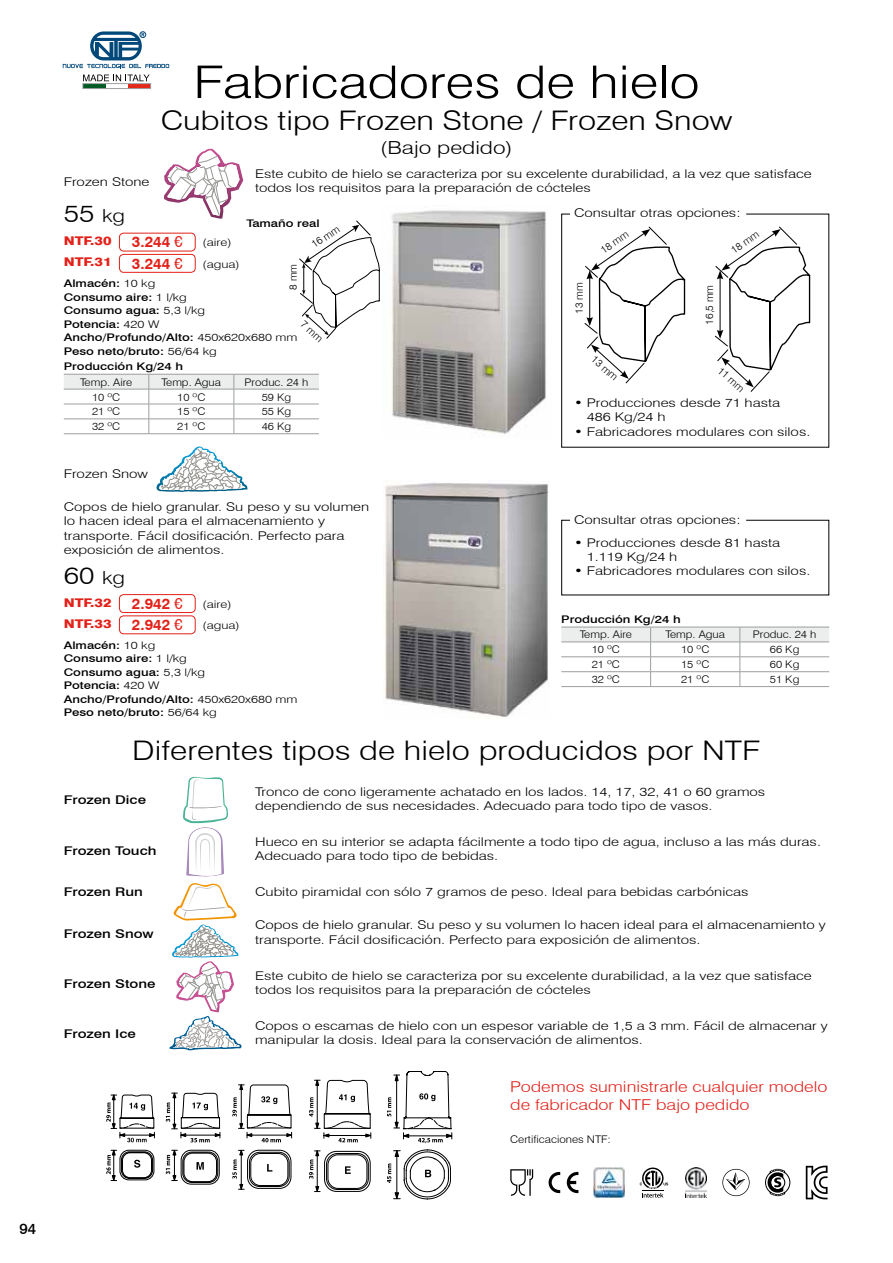
<style>
.page{position:relative;width:893px;height:1263px;background:#fff}
.page>*{position:absolute;margin:0;border:0;box-sizing:border-box;transform-origin:0 0}
.t1{font:300 45px "Swiss 721 BT";color:#000;scale:1.2 1}
.t2{font:300 27px "Swiss 721 BT";color:#000;scale:1.2 1}
.t3{font:300 24px "Swiss 721 BT";color:#000;scale:1.2 1}
.t4{font:300 18px "Swiss 721 BT";color:#000;scale:1.25 1}
.t5{font:300 15px/18px "Swiss 721 BT";color:#e32119;scale:1.2 1}
.t6{font:700 15px "Swiss 721 BT";color:#e32119}
.t7{font:500 15px "Swiss 721 BT";color:#000}
.t8{font:300 12px/14.4px "Swiss 721 BT";color:#000;scale:1.25 1}
.t9{font:500 12px "Swiss 721 BT";color:#000;scale:1.25 1}
.t10{font:800 12px "Swiss 721 BT";color:#e32119;scale:1.2 1}
.t11{font:500 10.5px/13.5px "Swiss 721 BT";color:#000;scale:1.25 1}
.t12{font:300 10.5px "Swiss 721 BT";color:#000;scale:1.1 1}
.t13{font:300 10.5px "Swiss 721 BT";color:#000}
.t14{font:300 10.5px "Swiss 721 BT";color:#000;scale:1.25 1}
.s1{font-size:18px}
.s2{font-weight:400}
.s3{font-weight:300}
</style>
<div class="page">
<svg style="left:561px;top:213px;width:269px;height:235px"></svg>
<svg style="left:561px;top:519px;width:269px;height:77px"></svg>
<div style="left:119px;top:233px;width:77px;height:18px;border:1px solid #e32119;border-radius:4px"></div>
<div style="left:119px;top:594px;width:77px;height:19px;border:1px solid #e32119;border-radius:4px"></div>
<div style="left:119px;top:254px;width:77px;height:19px;border:1px solid #e32119;border-radius:4px"></div>
<div style="left:119px;top:615px;width:77px;height:19px;border:1px solid #e32119;border-radius:4px"></div>
<svg style="left:164px;top:149px;width:79px;height:70px"></svg>
<img style="left:391px;top:210px;width:155px;height:227px">
<img style="left:384px;top:482px;width:165px;height:235px">
<svg style="left:156px;top:447px;width:91px;height:45px"></svg>
<svg style="left:169px;top:776px;width:73px;height:274px"></svg>
<svg style="left:106px;top:1149px;width:186px;height:41px"></svg>
<svg style="left:309px;top:1150px;width:62px;height:42px"></svg>
<svg style="left:387px;top:1149px;width:64px;height:51px"></svg>
<svg style="left:387px;top:1071px;width:66px;height:72px"></svg>
<svg style="left:309px;top:1079px;width:63px;height:63px"></svg>
<svg style="left:106px;top:1084px;width:187px;height:58px"></svg>
<svg style="left:510px;top:1169px;width:23px;height:27px"></svg>
<svg style="left:722px;top:1169px;width:28px;height:27px"></svg>
<svg style="left:806px;top:1165px;width:21px;height:34px"></svg>
<svg style="left:765px;top:1169px;width:25px;height:27px"></svg>
<svg style="left:63px;top:31px;width:106px;height:37px"></svg>
<div style="left:83px;top:84px;width:22px;height:5px;background:#005c24"></div>
<div style="left:128px;top:84px;width:23px;height:5px;background:#e4291b"></div>
<div style="left:83px;top:83px;width:68px;height:6px;border:1px solid #9c9e9f"></div>
<svg style="left:83px;top:75px;width:67px;height:6px"></svg>
<svg style="left:64px;top:374px;width:255px;height:60px"></svg>
<hr style="left:561px;top:686px;width:90px;height:1px;background:#9c9e9f">
<hr style="left:651px;top:686px;width:89px;height:1px;background:#9c9e9f">
<hr style="left:740px;top:686px;width:89px;height:1px;background:#9c9e9f">
<svg style="left:561px;top:627px;width:268px;height:59px"></svg>
<svg style="left:584px;top:227px;width:106px;height:156px"></svg>
<svg style="left:715px;top:227px;width:100px;height:165px"></svg>
<img style="left:594px;top:1167px;width:30px;height:31px">
<img style="left:685px;top:1167px;width:22px;height:31px">
<svg style="left:549px;top:1172px;width:11px;height:21px"></svg>
<svg style="left:567px;top:1172px;width:11px;height:21px"></svg>
<svg style="left:640px;top:1167px;width:28px;height:30px"></svg>
<svg style="left:299px;top:220px;width:81px;height:119px"></svg>
<p class="t1" style="left:193px;top:55px;width:423px">Fabricadores de hielo</p>
<p class="t2" style="left:161px;top:104px;width:478px">Cubitos tipo Frozen Stone / Frozen Snow</p>
<p class="t8" style="left:64px;top:175px;width:70px">Frozen Stone</p>
<p class="t3" style="left:64px;top:199px;width:53px">55 <span class="s1">kg</span></p>
<p class="t10" style="left:64px;top:234px;width:41px">NTF.30</p>
<p class="t6" style="left:132px;top:233px;width:52px">3.244 <span class="s2">€</span></p>
<p class="t14" style="left:203px;top:236px;width:25px">(aire)</p>
<p class="t4" style="left:380px;top:137px;width:107px">(Bajo pedido)</p>
<p class="t8" style="left:255px;top:166px;width:447px">Este cubito de hielo se caracteriza por su excelente durabilidad, a la vez que satisface todos los requisitos para la preparación de cócteles</p>
<p class="t8" style="left:574px;top:206px;width:135px">Consultar otras opciones:</p>
<p class="t11" style="left:246px;top:217px;width:60px">Tamaño real</p>
<p class="t13" style="left:309px;top:240px;width:33px;rotate:-34deg">16 mm</p>
<p class="t13" style="left:598px;top:245px;width:33px;rotate:-35deg">18 mm</p>
<p class="t13" style="left:728px;top:245px;width:33px;rotate:-35deg">18 mm</p>
<p class="t6" style="left:132px;top:254px;width:52px">3.244 <span class="s2">€</span></p>
<p class="t10" style="left:64px;top:255px;width:41px">NTF.31</p>
<p class="t14" style="left:203px;top:258px;width:31px">(agua)</p>
<p class="t13" style="left:287px;top:290px;width:27px;rotate:-90deg">8 mm</p>
<p class="t11" style="left:64px;top:277px;width:188px">Almacén: <span class="s3">10 kg<br></span>Consumo aire: <span class="s3">1 l/kg<br></span>Consumo agua: <span class="s3">5,3 l/kg<br></span>Potencia: <span class="s3">420 W<br></span>Ancho/Profundo/Alto: <span class="s3">450x620x680 mm<br></span>Peso neto/bruto: <span class="s3">56/64 kg</span></p>
<p class="t11" style="left:80px;top:358px;width:84px;line-height:15.9px;text-indent:-16px">Producción Kg/24 h<br><span class="s3">Temp. Aire</span></p>
<p class="t12" style="left:162px;top:375px;width:56px">Temp. Agua</p>
<p class="t12" style="left:245px;top:375px;width:59px">Produc. 24 h</p>
<p class="t12" style="left:92px;top:390px;width:27px">10 ºC</p>
<p class="t12" style="left:177px;top:390px;width:27px">10 ºC</p>
<p class="t12" style="left:262px;top:390px;width:28px">59 Kg</p>
<p class="t12" style="left:92px;top:405px;width:27px">21 ºC</p>
<p class="t12" style="left:177px;top:405px;width:27px">15 ºC</p>
<p class="t12" style="left:262px;top:405px;width:28px">55 Kg</p>
<p class="t12" style="left:92px;top:420px;width:27px">32 ºC</p>
<p class="t12" style="left:177px;top:420px;width:27px">21 ºC</p>
<p class="t12" style="left:262px;top:420px;width:28px">46 Kg</p>
<p class="t8" style="left:64px;top:467px;width:69px">Frozen Snow</p>
<p class="t8" style="left:64px;top:499px;width:246px">Copos de hielo granular. Su peso y su volumen lo hacen ideal para el almacenamiento y transporte. Fácil dosificación. Perfecto para exposición de alimentos.</p>
<p class="t3" style="left:64px;top:561px;width:53px">60 <span class="s1">kg</span></p>
<p class="t10" style="left:64px;top:595px;width:41px">NTF.32</p>
<p class="t10" style="left:64px;top:616px;width:41px">NTF.33</p>
<p class="t6" style="left:132px;top:594px;width:52px">2.942 <span class="s2">€</span></p>
<p class="t6" style="left:132px;top:615px;width:52px">2.942 <span class="s2">€</span></p>
<p class="t14" style="left:203px;top:598px;width:25px">(aire)</p>
<p class="t14" style="left:203px;top:619px;width:31px">(agua)</p>
<p class="t11" style="left:64px;top:638px;width:188px">Almacén: <span class="s3">10 kg<br></span>Consumo aire: <span class="s3">1 l/kg<br></span>Consumo agua: <span class="s3">5,3 l/kg<br></span>Potencia: <span class="s3">420 W<br></span>Ancho/Profundo/Alto: <span class="s3">450x620x680 mm<br></span>Peso neto/bruto: <span class="s3">56/64 kg</span></p>
<p class="t13" style="left:573px;top:314px;width:33px;rotate:-90deg">13 mm</p>
<p class="t13" style="left:597px;top:353px;width:33px;rotate:41deg">13 mm</p>
<p class="t13" style="left:703px;top:325px;width:41px;rotate:-90deg">16,5 mm</p>
<p class="t13" style="left:723px;top:364px;width:33px;rotate:41deg">11 mm</p>
<p class="t8" style="left:587px;top:395px;width:156px;text-indent:-13px">• Producciones desde 71 hasta<br>486 Kg/24 h</p>
<p class="t8" style="left:574px;top:424px;width:191px">• Fabricadores modulares con silos.</p>
<p class="t8" style="left:574px;top:512px;width:135px">Consultar otras opciones:</p>
<p class="t8" style="left:587px;top:535px;width:156px;text-indent:-13px">• Producciones desde 81 hasta<br>1.119 Kg/24 h</p>
<p class="t8" style="left:574px;top:564px;width:191px">• Fabricadores modulares con silos.</p>
<p class="t11" style="left:580px;top:611px;width:82px;line-height:15.9px;text-indent:-18px">Producción Kg/24 h<br><span class="s3">Temp. Aire</span></p>
<p class="t12" style="left:665px;top:628px;width:56px">Temp. Agua</p>
<p class="t12" style="left:753px;top:628px;width:59px">Produc. 24 h</p>
<p class="t12" style="left:592px;top:643px;width:27px">10 ºC</p>
<p class="t12" style="left:681px;top:643px;width:27px">10 ºC</p>
<p class="t12" style="left:770px;top:643px;width:28px">66 Kg</p>
<p class="t12" style="left:592px;top:658px;width:27px">21 ºC</p>
<p class="t12" style="left:681px;top:658px;width:27px">15 ºC</p>
<p class="t12" style="left:770px;top:658px;width:28px">60 Kg</p>
<p class="t12" style="left:592px;top:673px;width:27px">32 ºC</p>
<p class="t12" style="left:681px;top:673px;width:27px">21 ºC</p>
<p class="t12" style="left:770px;top:673px;width:28px">51 Kg</p>
<p class="t2" style="left:132px;top:734px;width:525px">Diferentes tipos de hielo producidos por NTF</p>
<p class="t9" style="left:64px;top:793px;width:67px">Frozen Dice</p>
<p class="t8" style="left:255px;top:784px;width:410px">Tronco de cono ligeramente achatado en los lados. 14, 17, 32, 41 o 60 gramos dependiendo de sus necesidades. Adecuado para todo tipo de vasos.</p>
<p class="t8" style="left:255px;top:834px;width:454px">Hueco en su interior se adapta fácilmente a todo tipo de agua, incluso a las más duras.<br>Adecuado para todo tipo de bebidas.</p>
<p class="t9" style="left:64px;top:843px;width:76px">Frozen Touch</p>
<p class="t9" style="left:64px;top:885px;width:65px">Frozen Run</p>
<p class="t8" style="left:255px;top:885px;width:396px">Cubito piramidal con sólo 7 gramos de peso. Ideal para bebidas carbónicas</p>
<p class="t8" style="left:255px;top:918px;width:458px">Copos de hielo granular. Su peso y su volumen lo hacen ideal para el almacenamiento y transporte. Fácil dosificación. Perfecto para exposición de alimentos.</p>
<p class="t9" style="left:64px;top:926px;width:74px">Frozen Snow</p>
<p class="t9" style="left:64px;top:976px;width:75px">Frozen Stone</p>
<p class="t9" style="left:64px;top:1027px;width:59px">Frozen Ice</p>
<p class="t8" style="left:255px;top:968px;width:447px">Este cubito de hielo se caracteriza por su excelente durabilidad, a la vez que satisface todos los requisitos para la preparación de cócteles</p>
<p class="t8" style="left:255px;top:1018px;width:460px">Copos o escamas de hielo con un espesor variable de 1,5 a 3 mm. Fácil de almacenar y manipular la dosis. Ideal para la conservación de alimentos.</p>
<p class="t5" style="left:510px;top:1077px;width:266px">Podemos suministrarle cualquier modelo de fabricador NTF bajo pedido</p>
<p class="t12" style="left:510px;top:1133px;width:93px">Certificaciones NTF:</p>
<p class="t7" style="left:19px;top:1219px;width:18px">94</p>
</div>
